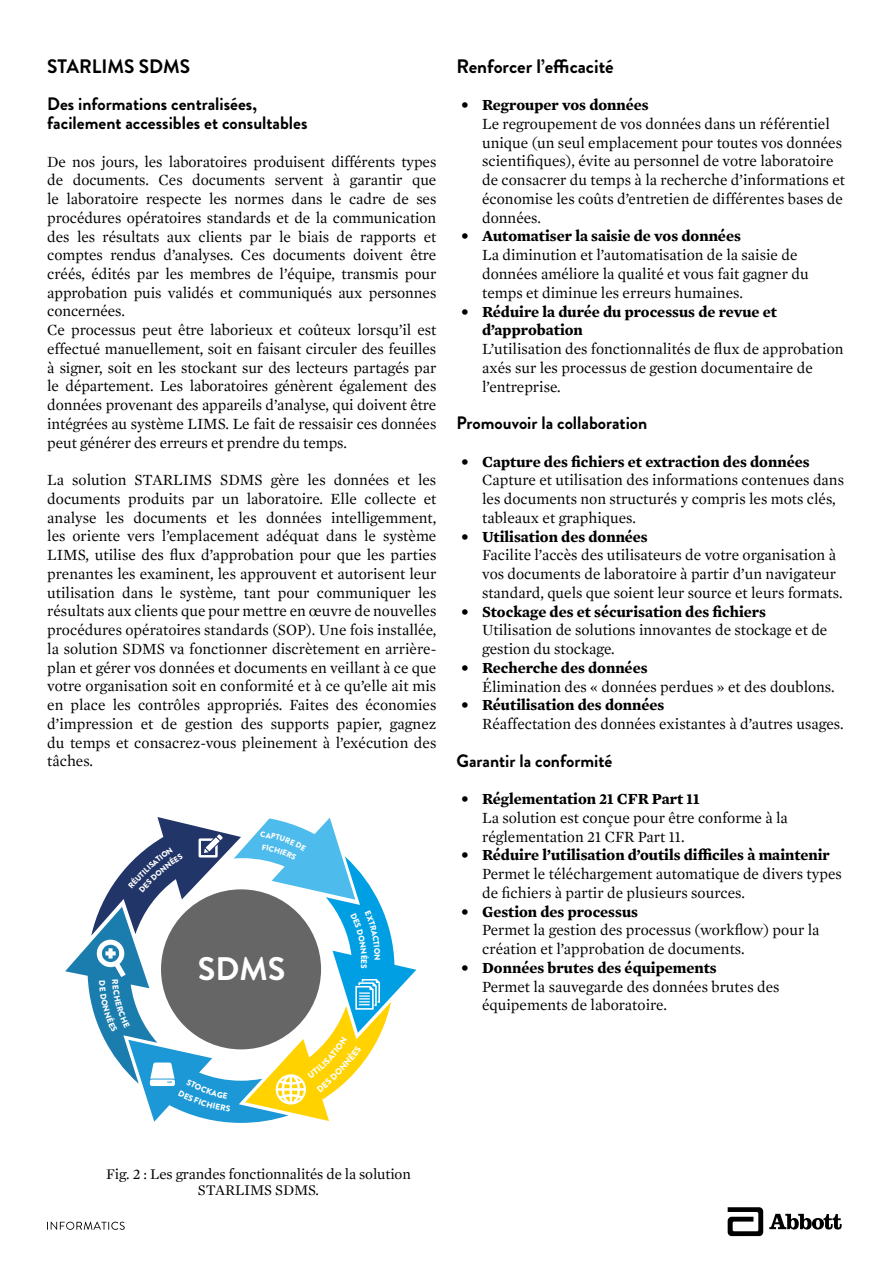
<style>
.page{position:relative;width:893px;height:1263px;background:#fff}
.page>*{position:absolute;margin:0;border:0;box-sizing:border-box;transform-origin:0 0}
.t1{font:700 32.55px "Brandon Grotesque";color:#fff}
.t2{font:700 19.5px "Brandon Grotesque";color:#000}
.t3{font:700 18px/18.8px "Brandon Grotesque";color:#000}
.t4{font:15.75px/18.8px "Mercury Text G1";color:#000}
.t5{font:700 15.75px/18.8px "Mercury Text G1";color:#000}
.t6{font:15px/16.5px "Mercury Text G1";letter-spacing:-.01em;color:#000;text-align:center}
.t7{font:900 8.25px "Brandon Grotesque";color:#fff}
</style>
<div class="page">
<svg style="left:728px;top:1207px;width:35px;height:29px"></svg>
<svg style="left:769px;top:1214px;width:73px;height:15px"></svg>
<svg style="left:47px;top:1222px;width:78px;height:8px"></svg>
<svg style="left:65px;top:817px;width:351px;height:306px"></svg>
<h3 class="t2" style="left:47px;top:52px;width:145px">STARLIMS SDMS</h3>
<p class="t3" style="left:47px;top:95px;width:262px">Des informations centralisées, facilement accessibles et consultables</p>
<p class="t4" style="left:47px;top:152px;width:391px">De nos jours, les laboratoires produisent différents types de documents. Ces documents servent à garantir que le laboratoire respecte les normes dans le cadre de ses procédures opératoires standards et de la communication des les résultats aux clients par le biais de rapports et comptes rendus d’analyses. Ces documents doivent être créés, édités par les membres de l’équipe, transmis pour approbation puis validés et communiqués aux personnes concernées.<br>Ce processus peut être laborieux et coûteux lorsqu’il est effectué manuellement, soit en faisant circuler des feuilles à signer, soit en les stockant sur des lecteurs partagés par le département. Les laboratoires génèrent également des données provenant des appareils d’analyse, qui doivent être intégrées au système LIMS. Le fait de ressaisir ces données peut générer des erreurs et prendre du temps.</p>
<p class="t4" style="left:47px;top:471px;width:391px">La solution STARLIMS SDMS gère les données et les</p>
<p class="t4" style="left:47px;top:489px;width:391px">documents produits par un laboratoire. Elle collecte et</p>
<p class="t4" style="left:47px;top:508px;width:391px">analyse les documents et les données intelligemment, les oriente vers l’emplacement adéquat dans le système</p>
<p class="t4" style="left:47px;top:546px;width:391px">LIMS, utilise des flux d’approbation pour que les parties</p>
<p class="t4" style="left:47px;top:564px;width:391px;text-align:justify">prenantes les examinent, les approuvent et autorisent leur utilisation dans le système, tant pour communiquer les résultats aux clients que pour mettre en œuvre de nouvelles</p>
<p class="t4" style="left:47px;top:621px;width:391px">procédures opératoires standards (SOP). Une fois installée,</p>
<p class="t4" style="left:47px;top:639px;width:391px;text-align:justify">la solution SDMS va fonctionner discrètement en arrière&shy;plan et gérer vos données et documents en veillant à ce que votre organisation soit en conformité et à ce qu’elle ait mis en place les contrôles appropriés. Faites des économies d’impression et de gestion des supports papier, gagnez du temps et consacrez-vous pleinement à l’exécution des tâches.</p>
<p class="t1" style="left:198px;top:946px;width:89px">SDMS</p>
<p class="t7" style="left:383px;top:954px;width:8px;rotate:90deg">N</p>
<p class="t7" style="left:370px;top:959px;width:6px;rotate:90deg">E</p>
<h3 class="t2" style="left:457px;top:52px;width:159px">Renforcer l’efficacité</h3>
<p class="t5" style="left:461px;top:95px;width:189px">• Regrouper vos données</p>
<p class="t4" style="left:482px;top:114px;width:349px">Le regroupement de vos données dans un référentiel</p>
<p class="t4" style="left:482px;top:133px;width:361px">unique (un seul emplacement pour toutes vos données scientifiques), évite au personnel de votre laboratoire</p>
<p class="t4" style="left:482px;top:171px;width:364px">de consacrer du temps à la recherche d’informations et économise les coûts d’entretien de différentes bases de données.</p>
<p class="t5" style="left:461px;top:226px;width:281px">• Automatiser la saisie de vos données</p>
<p class="t4" style="left:482px;top:246px;width:328px">La diminution et l’automatisation de la saisie de données améliore la qualité et vous fait gagner du temps et diminue les erreurs humaines.</p>
<p class="t5" style="left:482px;top:301px;width:296px;text-indent:-21px">• Réduire la durée du processus de revue et d’approbation</p>
<p class="t4" style="left:482px;top:339px;width:363px">L’utilisation des fonctionnalités de flux de approbation</p>
<p class="t4" style="left:482px;top:358px;width:332px">axés sur les processus de gestion documentaire de l’entreprise.</p>
<p class="t3" style="left:457px;top:414px;width:192px">Promouvoir la collaboration</p>
<p class="t5" style="left:461px;top:451px;width:350px">• Capture des fichiers et extraction des données</p>
<p class="t4" style="left:482px;top:471px;width:363px">Capture et utilisation des informations contenues dans les documents non structurés y compris les mots clés, tableaux et graphiques.</p>
<p class="t5" style="left:461px;top:526px;width:188px">• Utilisation des données</p>
<p class="t4" style="left:482px;top:546px;width:362px">Facilite l’accès des utilisateurs de votre organisation à vos documents de laboratoire à partir d’un navigateur standard, quels que soient leur source et leurs formats.</p>
<p class="t5" style="left:461px;top:601px;width:306px">• Stockage des et sécurisation des fichiers</p>
<p class="t4" style="left:482px;top:621px;width:347px">Utilisation de solutions innovantes de stockage et de</p>
<p class="t4" style="left:482px;top:639px;width:134px">gestion du stockage.</p>
<p class="t5" style="left:461px;top:657px;width:188px">• Recherche des données</p>
<p class="t4" style="left:482px;top:677px;width:354px">Élimination des « données perdues » et des doublons.</p>
<p class="t5" style="left:461px;top:695px;width:205px">• Réutilisation des données</p>
<p class="t4" style="left:482px;top:714px;width:363px">Réaffectation des données existantes à d’autres usages.</p>
<p class="t3" style="left:457px;top:751px;width:157px">Garantir la conformité</p>
<p class="t5" style="left:461px;top:789px;width:240px">• Réglementation 21 CFR Part 11</p>
<p class="t4" style="left:482px;top:808px;width:307px">La solution est conçue pour être conforme à la réglementation 21 CFR Part 11.</p>
<p class="t5" style="left:461px;top:845px;width:370px">• Réduire l’utilisation d’outils difficiles à maintenir</p>
<p class="t4" style="left:482px;top:864px;width:361px">Permet le téléchargement automatique de divers types</p>
<p class="t4" style="left:482px;top:883px;width:264px">de fichiers à partir de plusieurs sources.</p>
<p class="t5" style="left:461px;top:901px;width:178px">• Gestion des processus</p>
<p class="t4" style="left:482px;top:921px;width:339px">Permet la gestion des processus (workflow) pour la</p>
<p class="t4" style="left:482px;top:939px;width:264px">création et l’approbation de documents.</p>
<p class="t5" style="left:461px;top:957px;width:257px">• Données brutes des équipements</p>
<p class="t4" style="left:482px;top:977px;width:299px">Permet la sauvegarde des données brutes des équipements de laboratoire.</p>
<p class="t6" style="left:106px;top:1165px;width:306px">Fig. 2 : Les grandes fonctionnalités de la solution<br>STARLIMS SDMS.</p>
</div>
